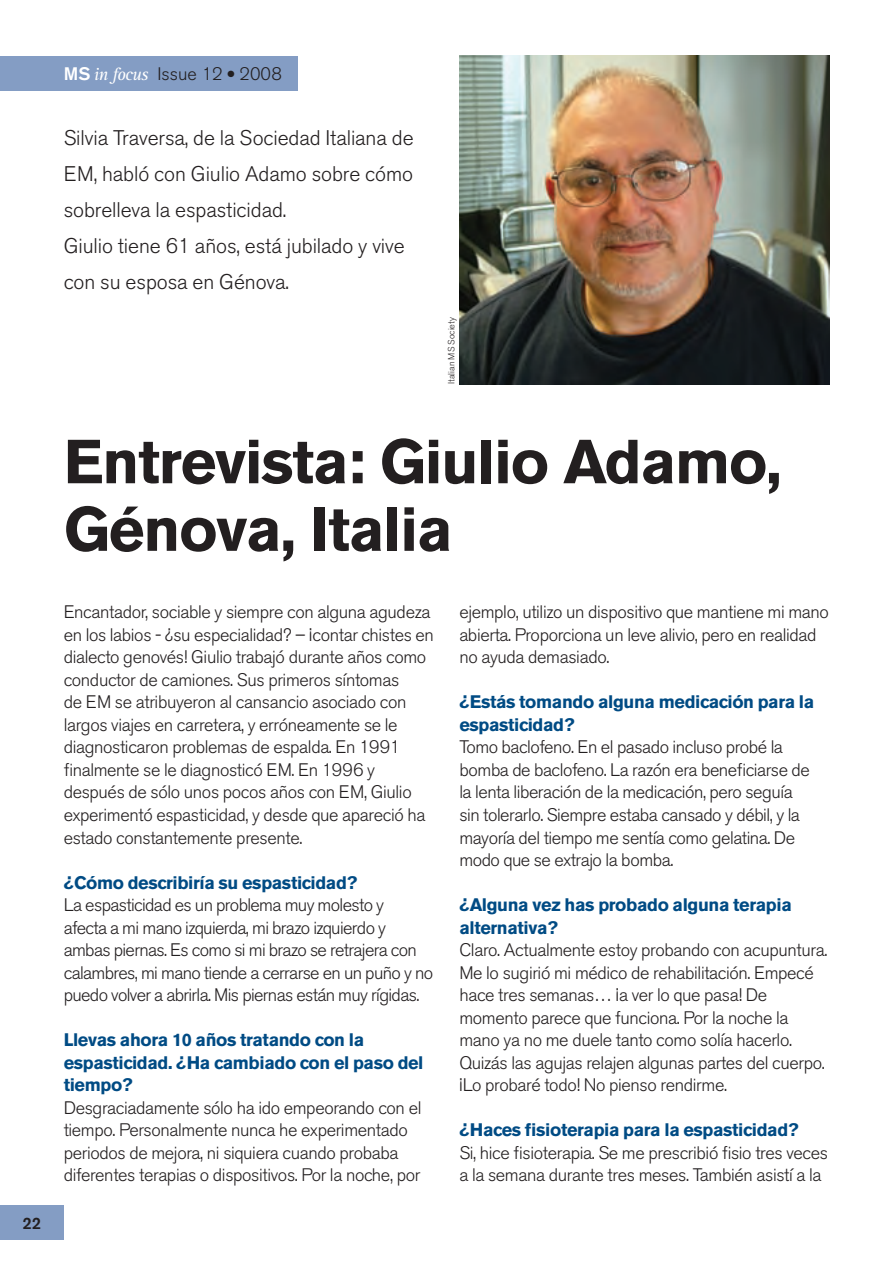
<style>
.page{position:relative;width:894px;height:1265px;background:#fff}
.page>*{position:absolute;margin:0;border:0;box-sizing:border-box;transform-origin:0 0}
.t1{font:700 61.5px/67.5px "Akzidenz Grotesk BE";letter-spacing:-.02em;color:#231f20}
.t2{font:300 21px/36px "Akzidenz Grotesk BE";letter-spacing:-.005em;color:#231f20}
.t3{font:300 18px/22.5px "Akzidenz Grotesk BE";letter-spacing:-.02em;color:#231f20}
.t4{font:300 18px "Akzidenz Grotesk BE";color:#231f20}
.t5{font:500 16.5px "Akzidenz Grotesk BE";color:#231f20}
.t6{font:300 9px "Akzidenz Grotesk BE";letter-spacing:-.005em;color:#231f20}
.s1{font-weight:500;color:#fff}
.s2{font-family:"Rotis Serif";font-weight:400;font-style:italic;color:#fff}
.s3{font-weight:700;color:#004b84}
</style>
<div class="page">
<div style="left:0;top:57px;width:298px;height:34px;background:#849dc4"></div>
<div style="left:0;top:1205px;width:64px;height:34px;background:#849dc4"></div>
<img style="left:459px;top:55px;width:370px;height:329px">
<p class="t5" style="left:23px;top:1213px;width:20px">22</p>
<p class="t4" style="left:64px;top:63px;width:220px"><span class="s1">MS</span> <span class="s2">in focus</span> Issue 12 ● 2008</p>
<p class="t2" style="left:64px;top:120px;width:351px">Silvia Traversa, de la Sociedad Italiana de EM, habló con Giulio Adamo sobre cómo sobrelleva la espasticidad.<br>Giulio tiene 61 años, está jubilado y vive con su esposa en Génova.</p>
<p class="t6" style="left:446px;top:383px;width:68px;rotate:-90deg">Italian MS Society</p>
<p class="t1" style="left:64px;top:428px;width:719px">Entrevista: Giulio Adamo,<br>Génova, Italia</p>
<p class="t3" style="left:64px;top:601px;width:372px">Encantador, sociable y siempre con alguna agudeza en los labios - ¿su especialidad? – ¡contar chistes en dialecto genovés! Giulio trabajó durante años como conductor de camiones. Sus primeros síntomas<br>de EM se atribuyeron al cansancio asociado con largos viajes en carretera, y erróneamente se le diagnosticaron problemas de espalda. En 1991 finalmente se le diagnosticó EM. En 1996 y después de sólo unos pocos años con EM, Giulio experimentó espasticidad, y desde que apareció ha estado constantemente presente.</p>
<p class="t3" style="left:64px;top:871px;width:371px"><span class="s3">¿Cómo describiría su espasticidad?<br></span>La espasticidad es un problema muy molesto y<br>afecta a mi mano izquierda, mi brazo izquierdo y ambas piernas. Es como si mi brazo se retrajera con calambres, mi mano tiende a cerrarse en un puño y no puedo volver a abrirla. Mis piernas están muy rígidas.</p>
<p class="t3" style="left:64px;top:1028px;width:361px"><span class="s3">Llevas ahora 10 años tratando con la espasticidad. ¿Ha cambiado con el paso del tiempo?<br></span>Desgraciadamente sólo ha ido empeorando con el tiempo. Personalmente nunca he experimentado periodos de mejora, ni siquiera cuando probaba diferentes terapias o dispositivos. Por la noche, por</p>
<p class="t3" style="left:459px;top:601px;width:371px">ejemplo, utilizo un dispositivo que mantiene mi mano abierta. Proporciona un leve alivio, pero en realidad no ayuda demasiado.</p>
<p class="t3" style="left:459px;top:691px;width:356px"><span class="s3">¿Estás tomando alguna medicación para la espasticidad?<br></span>Tomo baclofeno. En el pasado incluso probé la bomba de baclofeno. La razón era beneficiarse de la lenta liberación de la medicación, pero seguía sin tolerarlo. Siempre estaba cansado y débil, y la mayoría del tiempo me sentía como gelatina. De modo que se extrajo la bomba.</p>
<p class="t3" style="left:459px;top:893px;width:369px"><span class="s3">¿Alguna vez has probado alguna terapia alternativa?<br></span>Claro. Actualmente estoy probando con acupuntura.<br>Me lo sugirió mi médico de rehabilitación. Empecé hace tres semanas… ¡a ver lo que pasa! De momento parece que funciona. Por la noche la mano ya no me duele tanto como solía hacerlo.<br>Quizás las agujas relajen algunas partes del cuerpo. ¡Lo probaré todo! No pienso rendirme.</p>
<p class="t3" style="left:459px;top:1118px;width:370px"><span class="s3">¿Haces fisioterapia para la espasticidad?<br></span>Si, hice fisioterapia. Se me prescribió fisio tres veces a la semana durante tres meses. También asistí a la</p>
</div>
